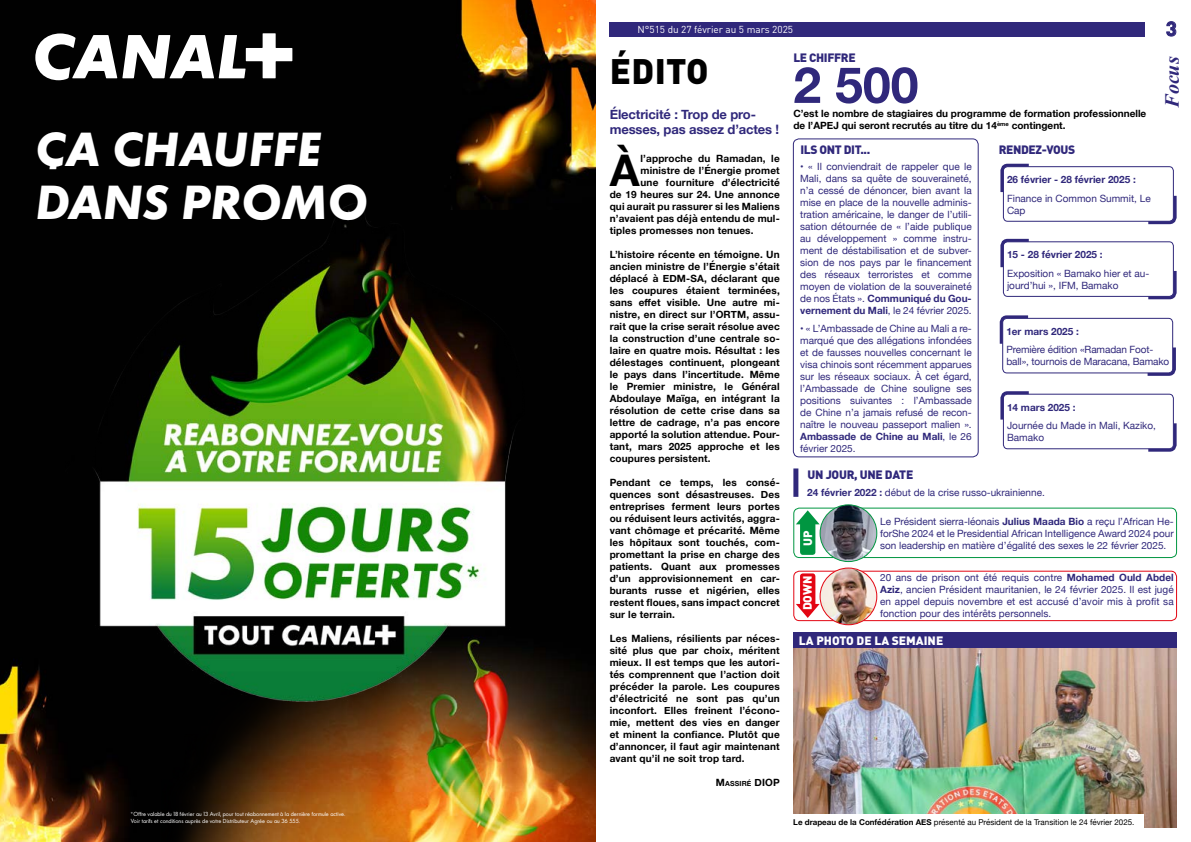
<style>
.page{position:relative;width:1191px;height:842px;background:#fff}
.page>*{position:absolute;margin:0;border:0;box-sizing:border-box;transform-origin:0 0}
.t1{font:italic 700 57.7px "Canalp";color:#fff}
.t2{font:700 50px "Helvetica Neue";color:#30287b}
.t3{font:italic 700 44.5px/53.4px "Canalp";letter-spacing:-.01em;color:#fff}
.t4{font:700 43.6px "Helvetica Neue";color:#000}
.t5{font:900 35px "DIN Pro";letter-spacing:.01em;color:#000}
.t6{font:italic 700 20px "Times New Roman";color:#30287b}
.t7{font:700 20px "DIN Pro";color:#30287b}
.t8{font:700 13px/15.6px "Helvetica Neue";letter-spacing:-.01em;color:#30287b}
.t9{font:900 12px "DIN Pro";letter-spacing:-.03em;color:#30287b}
.t10{font:900 12px "DIN Pro";color:#fff}
.t11{font:700 10px/12px "Helvetica Neue";letter-spacing:.015em;color:#000;text-align:justify}
.t12{font:10px/12px "Helvetica Neue";color:#30287b;text-align:justify}
.t13{font:700 10px "Helvetica Neue";color:#30287b}
.t14{font:10px "DIN Pro";color:#fff}
.t15{font:8px "Helvetica Neue";color:#000}
.t16{font:700 7px "Helvetica Neue";letter-spacing:.02em;color:#000}
.t17{font:5.5px/6.6px "Canalp";color:#fff}
.s1{font-weight:700}
.s2{font-size:10px}
</style>
<div class="page">
<div style="left:609px;top:23px;width:536px;height:14px;background:#30287b"></div>
<svg style="left:1166px;top:21px;width:10px;height:16px"></svg>
<div style="left:793px;top:139px;width:185px;height:318px;border:1px solid #30287b;border-radius:6px"></div>
<img style="left:793px;top:648px;width:383px;height:180px">
<div style="left:793px;top:632px;width:383px;height:16px;background:#30287b"></div>
<div style="left:793px;top:814px;width:351px;height:14px;background:#fff"></div>
<svg style="left:1000px;top:163px;width:31px;height:32px"></svg>
<svg style="left:1145px;top:193px;width:32px;height:32px"></svg>
<div style="left:1003px;top:167px;width:170px;height:54px;border:1px solid #30287b;border-radius:4px"></div>
<svg style="left:999px;top:315px;width:32px;height:29px"></svg>
<svg style="left:1144px;top:344px;width:32px;height:32px"></svg>
<div style="left:1002px;top:318px;width:170px;height:55px;border:1px solid #30287b;border-radius:4px"></div>
<svg style="left:1000px;top:238px;width:31px;height:32px"></svg>
<svg style="left:1145px;top:268px;width:32px;height:32px"></svg>
<div style="left:1003px;top:242px;width:170px;height:54px;border:1px solid #30287b;border-radius:4px"></div>
<svg style="left:1000px;top:391px;width:31px;height:32px"></svg>
<svg style="left:1145px;top:420px;width:32px;height:32px"></svg>
<div style="left:1003px;top:394px;width:170px;height:55px;border:1px solid #30287b;border-radius:4px"></div>
<div style="left:793px;top:468px;width:5px;height:29px;background:#30287b"></div>
<div style="left:800px;top:522px;width:15px;height:33px;background:#009641;border-radius:3px"></div>
<svg style="left:796px;top:510px;width:23px;height:14px"></svg>
<div style="left:793px;top:508px;width:383px;height:50px;border:1px solid #009641;border-radius:6px"></div>
<img style="left:820px;top:505px;width:56px;height:56px;border-radius:28px">
<div style="left:820px;top:505px;width:57px;height:57px;border:1px solid #009641;border-radius:50%"></div>
<div style="left:793px;top:571px;width:383px;height:50px;border:1px solid #e30613;border-radius:6px"></div>
<div style="left:800px;top:573px;width:15px;height:33px;background:#e30613;border-radius:3px"></div>
<svg style="left:796px;top:604px;width:23px;height:14px"></svg>
<img style="left:820px;top:568px;width:56px;height:57px;border-radius:28px">
<div style="left:820px;top:568px;width:57px;height:57px;border:1px solid #e30613;border-radius:50%"></div>
<img style="left:0;top:0;width:595px;height:842px">
<img style="left:162px;top:611px;width:433px;height:231px">
<img style="left:444px;top:0;width:151px;height:209px">
<img style="left:66px;top:204px;width:469px;height:530px">
<h1 class="t1" style="left:32px;top:19px;width:264px">C+</h1>
<h3 class="t3" style="left:35px;top:122px;width:334px">ÇA CHAUFFE<br>DANS PROMO</h3>
<p class="t17" style="left:131px;top:811px;width:216px">*Offre valable du 18 février au 13 Avril, pour tout réabonnement à la dernière formule active.<br>Voir tarifs et conditions auprès de votre Distributeur Agrée ou au 36 555.</p>
<p class="t14" style="left:637px;top:23px;width:157px">N°515 du 27 février au 5 mars 2025</p>
<h3 class="t7" style="left:1166px;top:15px;width:12px">3</h3>
<h3 class="t6" style="left:1158px;top:108px;width:53px;rotate:-90deg">Focus</h3>
<h3 class="t5" style="left:610px;top:48px;width:100px">ÉDITO</h3>
<h3 class="t8" style="left:609px;top:107px;width:171px">Électricité : Trop de pro&shy;messes, pas assez d’actes !</h3>
<h3 class="t4" style="left:610px;top:137px;width:31px">À</h3>
<p class="t11" style="left:640px;top:153px;width:141px">l’approche du Ramadan, le</p>
<p class="t9" style="left:793px;top:49px;width:64px">LE CHIFFRE</p>
<h2 class="t2" style="left:793px;top:46px;width:127px">2 500</h2>
<p class="t11" style="left:793px;top:108px;width:354px">C’est le nombre de stagiaires du programme de formation professionnelle de l’APEJ qui seront recrutés au titre du 14<sup>ème</sup> contingent.</p>
<p class="t9" style="left:998px;top:141px;width:78px">RENDEZ-VOUS</p>
<p class="t9" style="left:800px;top:142px;width:71px">ILS ONT DIT...</p>
<p class="t12" style="left:800px;top:161px;width:173px">• « Il conviendrait de rappeler que le Mali, dans sa quête de souveraineté, n’a cessé de dénoncer, bien avant la mise en place de la nouvelle adminis&shy;tration américaine, le danger de l’utili&shy;sation détournée de « l’aide publique au développement » comme instru&shy;ment de déstabilisation et de subver&shy;sion de nos pays par le financement des réseaux terroristes et comme moyen de violation de la souveraineté de nos États ». <span class="s1">Communiqué du Gou&shy;vernement du Mali</span>, le 24 février 2025.</p>
<p class="t12" style="left:800px;top:323px;width:173px">• « L’Ambassade de Chine au Mali a re&shy;marqué que des allégations infondées et de fausses nouvelles concernant le visa chinois sont récemment apparues sur les réseaux sociaux. À cet égard, l’Ambassade de Chine souligne ses positions suivantes : l’Ambassade de Chine n’a jamais refusé de recon&shy;naître le nouveau passeport malien ».<br><span class="s1">Ambassade de Chine au Mali</span>, le 26 février 2025.</p>
<p class="t11" style="left:640px;top:165px;width:141px">ministre de l’Énergie promet</p>
<p class="t11" style="left:640px;top:177px;width:141px">une fourniture d’électricité</p>
<p class="t11" style="left:609px;top:189px;width:172px">de 19 heures sur 24. Une annonce</p>
<p class="t11" style="left:609px;top:201px;width:171px">qui aurait pu rassurer si les Maliens</p>
<p class="t11" style="left:609px;top:213px;width:171px">n’avaient pas déjà entendu de mul-</p>
<p class="t11" style="left:609px;top:225px;width:145px">tiples promesses non tenues.</p>
<p class="t11" style="left:609px;top:249px;width:172px">L’histoire récente en témoigne. Un ancien ministre de l’Énergie s’était déplacé à EDM-SA, déclarant que les coupures étaient terminées, sans effet visible. Une autre mi&shy;nistre, en direct sur l’ORTM, assu&shy;rait que la crise serait résolue avec la construction d’une centrale so&shy;laire en quatre mois. Résultat : les délestages continuent, plongeant le pays dans l’incertitude. Même le Premier ministre, le Général Abdoulaye Maïga, en intégrant la résolution de cette crise dans sa lettre de cadrage, n’a pas encore apporté la solution attendue. Pour&shy;tant, mars 2025 approche et les coupures persistent.</p>
<p class="t11" style="left:609px;top:477px;width:172px">Pendant ce temps, les consé&shy;quences sont désastreuses. Des entreprises ferment leurs portes ou réduisent leurs activités, aggra&shy;vant chômage et précarité. Même les hôpitaux sont touchés, com&shy;promettant la prise en charge des patients. Quant aux promesses d’un approvisionnement en car&shy;burants russe et nigérien, elles restent floues, sans impact concret sur le terrain.</p>
<p class="t11" style="left:609px;top:633px;width:172px">Les Maliens, résilients par néces&shy;sité plus que par choix, méritent mieux. Il est temps que les autori&shy;tés comprennent que l’action doit précéder la parole. Les coupures d’électricité ne sont pas qu’un inconfort. Elles freinent l’écono&shy;mie, mettent des vies en danger et minent la confiance. Plutôt que d’annoncer, il faut agir maintenant avant qu’il ne soit trop tard.</p>
<p class="t16" style="left:716px;top:778px;width:65px"><span class="s2">M</span>ASSIRÉ <span class="s2">DIOP</span></p>
<p class="t13" style="left:1007px;top:172px;width:130px">26 février - 28 février 2025 :</p>
<p class="t12" style="left:1007px;top:193px;width:145px">Finance in Common Summit, Le<br>Cap</p>
<p class="t13" style="left:1007px;top:247px;width:97px">15 - 28 février 2025 :</p>
<p class="t12" style="left:1007px;top:268px;width:144px">Exposition « Bamako hier et au&shy;jourd’hui », IFM, Bamako</p>
<p class="t13" style="left:1006px;top:324px;width:74px">1er mars 2025 :</p>
<p class="t12" style="left:1006px;top:344px;width:164px">Première édition «Ramadan Foot&shy;ball», tournois de Maracana, Bamako</p>
<p class="t13" style="left:1007px;top:399px;width:70px">14 mars 2025 :</p>
<p class="t12" style="left:1007px;top:420px;width:150px">Journée du Made in Mali, Kaziko,<br>Bamako</p>
<p class="t9" style="left:807px;top:467px;width:107px">UN JOUR, UNE DATE</p>
<p class="t12" style="left:807px;top:487px;width:239px"><span class="s1">24 février 2022 :</span> début de la crise russo-ukrainienne.</p>
<p class="t10" style="left:799px;top:546px;width:17px;rotate:-90deg">UP</p>
<p class="t12" style="left:880px;top:516px;width:295px">Le Président sierra-léonais <span class="s1">Julius Maada Bio</span> a reçu l’African He&shy;forShe 2024 et le Presidential African Intelligence Award 2024 pour son leadership en matière d’égalité des sexes le 22 février 2025.</p>
<p class="t12" style="left:880px;top:572px;width:295px">20 ans de prison ont été requis contre <span class="s1">Mohamed Ould Abdel Aziz</span>, ancien Président mauritanien, le 24 février 2025. Il est jugé en appel depuis novembre et est accusé d’avoir mis à profit sa fonction pour des intérêts personnels.</p>
<p class="t10" style="left:799px;top:610px;width:36px;rotate:-90deg">DOWN</p>
<p class="t10" style="left:799px;top:632px;width:146px">LA PHOTO DE LA SEMAINE</p>
<p class="t15" style="left:793px;top:817px;width:343px"><span class="s1">Le drapeau de la Confédération AES</span> présenté au Président de la Transition le 24 février 2025.</p>
</div>
